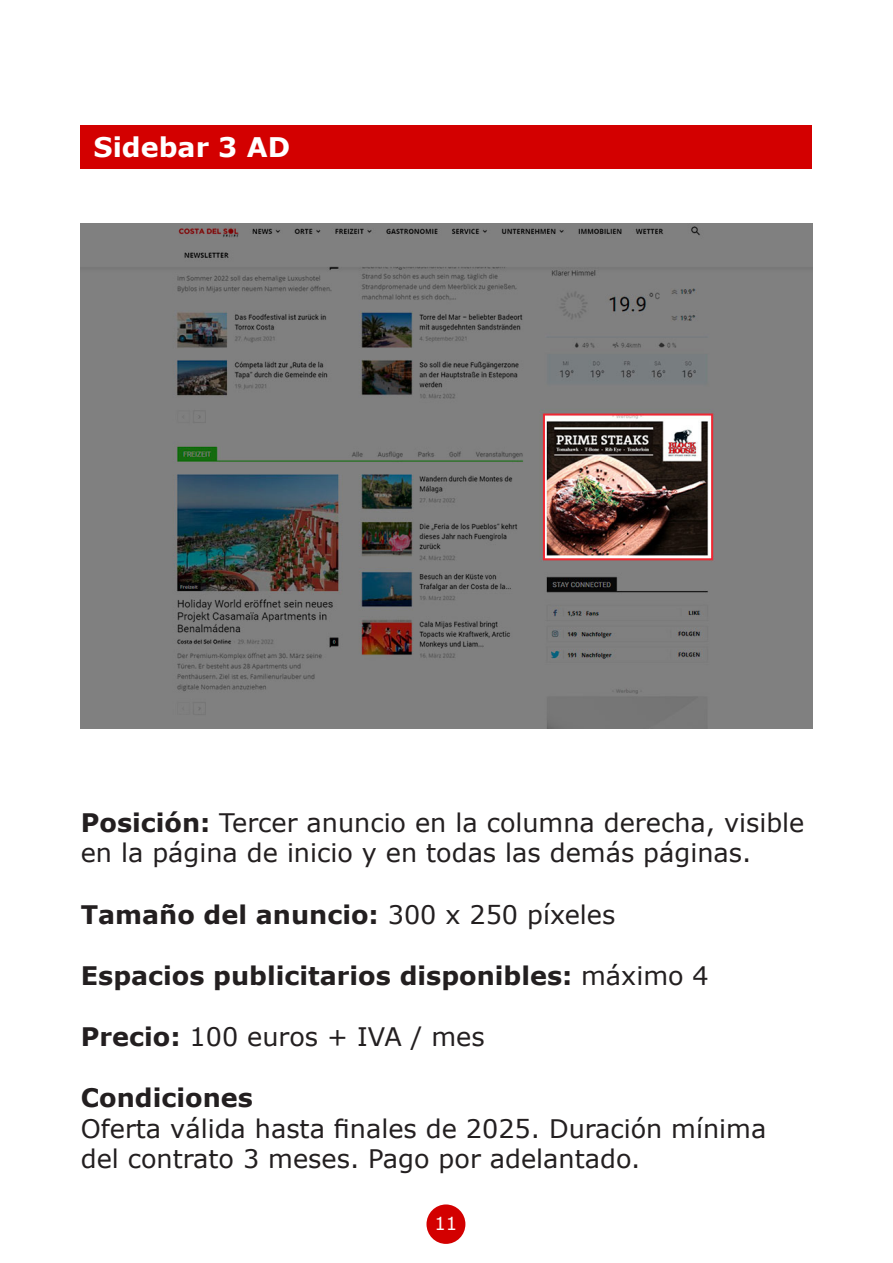
<style>
.page{position:relative;width:893px;height:1263px;background:#fff}
.page>*{position:absolute;margin:0;border:0;box-sizing:border-box;transform-origin:0 0}
.t1{font:700 27px "Verdana";color:#fff}
.Estilo_de_párrafo_1{font:25.5px/30.6px "Verdana";color:#231f20}
.Estilo_de_párrafo_1-2{font:700 25.5px "Verdana";color:#231f20}
.t2{font:18px "Verdana";color:#fff}
.s1{font-weight:700}
.s2{font-weight:400}
</style>
<div class="page">
<div style="left:426px;top:1204px;width:39px;height:40px;background:#d30000;border-radius:50%"></div>
<div style="left:81px;top:125px;width:731px;height:44px;background:#d30000"></div>
<img style="left:81px;top:223px;width:731px;height:506px">
<p class="t1" style="left:94px;top:128px;width:198px">Sidebar 3 AD</p>
<p class="Estilo_de_párrafo_1" style="left:81px;top:807px;width:725px"><span class="s1">Posición:</span> Tercer anuncio en la columna derecha, visible en la página de inicio y en todas las demás páginas.</p>
<p class="Estilo_de_párrafo_1-2" style="left:81px;top:896px;width:536px">Tamaño del anuncio: <span class="s2">300 x 250 píxeles</span></p>
<p class="Estilo_de_párrafo_1-2" style="left:81px;top:957px;width:630px">Espacios publicitarios disponibles: <span class="s2">máximo 4</span></p>
<p class="Estilo_de_párrafo_1" style="left:81px;top:1021px;width:405px"><span class="s1">Precio:</span> 100 euros + IVA / mes</p>
<p class="Estilo_de_párrafo_1-2" style="left:81px;top:1080px;width:174px">Condiciones</p>
<p class="Estilo_de_párrafo_1" style="left:81px;top:1113px;width:687px">Oferta válida hasta finales de 2025. Duración mínima del contrato 3 meses. Pago por adelantado.</p>
<p class="t2" style="left:434px;top:1211px;width:24px">11</p>
</div>
